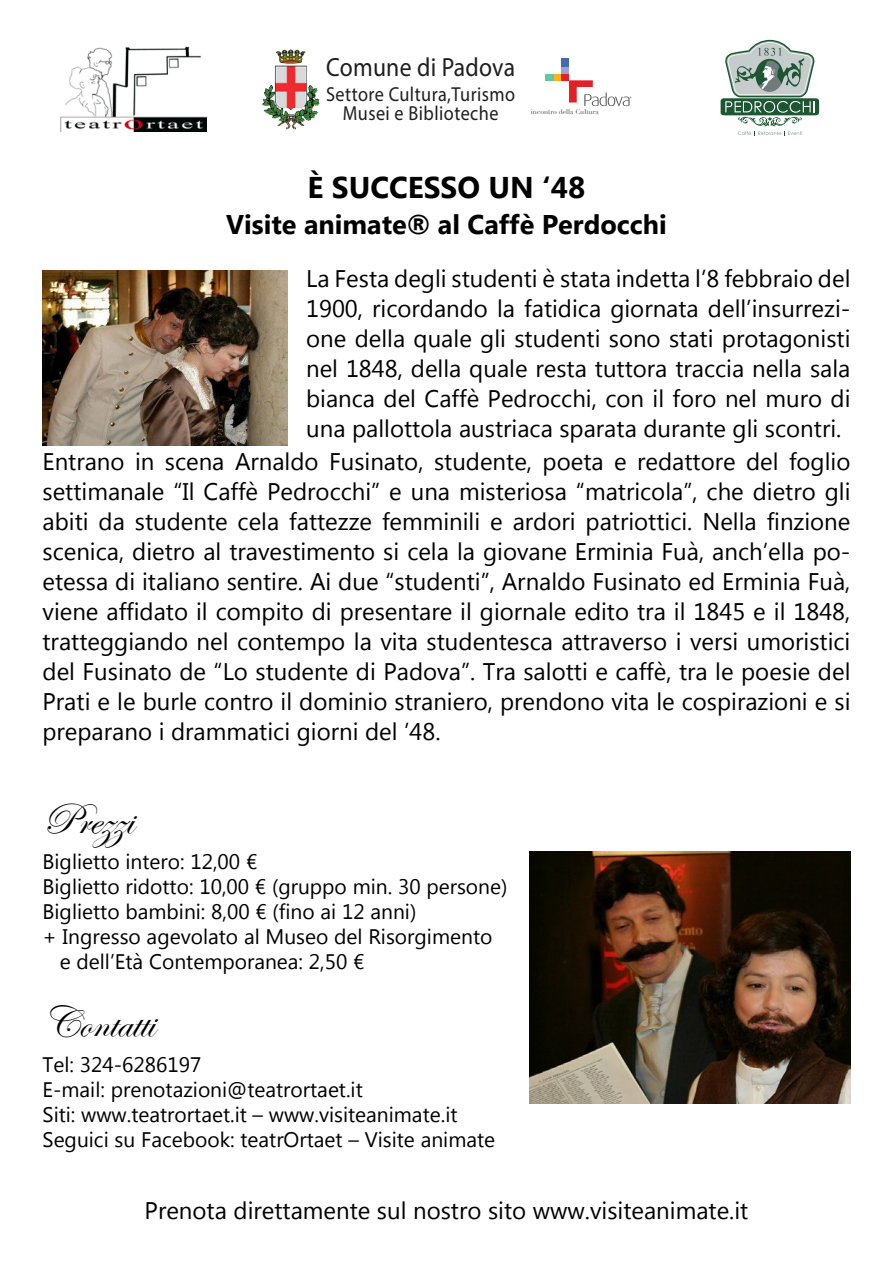
<style>
.page{position:relative;width:893px;height:1263px;background:#fff}
.page>*{position:absolute;margin:0;border:0;box-sizing:border-box;transform-origin:0 0}
.t1{font:45px "Edwardian Script ITC";color:#000}
.t2{font:700 30px "Microsoft New Tai Lue";color:#000}
.t3{font:700 27px "Microsoft New Tai Lue";color:#000}
.t4{font:26.25px "Myriad Pro";letter-spacing:.01em;color:#1e1e1e;scale:.9 1}
.t5{font:24px/30px "Microsoft New Tai Lue";color:#000;text-align:justify}
.t6{font:21px/25.2px "Microsoft New Tai Lue";color:#000}
.t7{font:20.25px/19.2px "Myriad Pro";letter-spacing:.025em;color:#1e1e1e;text-align:center;scale:.9 1}
.t8{font:6.75px "Didot";color:#4d4d4f}
</style>
<div class="page">
<img style="left:61px;top:46px;width:146px;height:85px">
<svg style="left:721px;top:40px;width:98px;height:96px"></svg>
<img style="left:276px;top:49px;width:29px;height:15px">
<div style="left:561px;top:67px;width:8px;height:7px;background:#9ca2d2"></div>
<div style="left:545px;top:74px;width:9px;height:6px;background:#64c4ab"></div>
<div style="left:554px;top:74px;width:7px;height:6px;background:#fcb515"></div>
<div style="left:561px;top:74px;width:8px;height:6px;background:#e31f27"></div>
<div style="left:561px;top:58px;width:8px;height:9px;background:#4469b2"></div>
<svg style="left:569px;top:80px;width:62px;height:26px"></svg>
<img style="left:529px;top:851px;width:321px;height:252px">
<img style="left:43px;top:270px;width:244px;height:176px">
<p class="t4" style="left:326px;top:51px;width:212px">Comune di Padova</p>
<p class="t7" style="left:326px;top:84px;width:212px">Settore Cultura,Turismo<br>Musei e Biblioteche</p>
<p class="t8" style="left:531px;top:108px;width:69px">incontro della Cultura</p>
<p class="t2" style="left:308px;top:171px;width:279px">è SUCCESSO UN ‘48</p>
<p class="t3" style="left:226px;top:209px;width:442px">Visite animate® al Caffè Perdocchi</p>
<p class="t5" style="left:306px;top:266px;width:546px">La Festa degli studenti è stata indetta l’8 febbraio del 1900, ricordando la fatidica giornata dell’insurrezi&shy;one della quale gli studenti sono stati protagonisti nel 1848, della quale resta tuttora traccia nella sala bianca del Caffè Pedrocchi, con il foro nel muro di una pallottola austriaca sparata durante gli scontri.</p>
<p class="t5" style="left:43px;top:449px;width:809px">Entrano in scena Arnaldo Fusinato, studente, poeta e redattore del foglio settimanale “Il Caffè Pedrocchi” e una misteriosa “matricola”, che dietro gli abiti da studente cela fattezze femminili e ardori patriottici. Nella finzione scenica, dietro al travestimento si cela la giovane Erminia Fuà, anch’ella po&shy;etessa di italiano sentire. Ai due “studenti”, Arnaldo Fusinato ed Erminia Fuà, viene affidato il compito di presentare il giornale edito tra il 1845 e il 1848, tratteggiando nel contempo la vita studentesca attraverso i versi umoristici del Fusinato de “Lo studente di Padova”. Tra salotti e caffè, tra le poesie del Prati e le burle contro il dominio straniero, prendono vita le cospirazioni e si preparano i drammatici giorni del ’48.</p>
<h1 class="t1" style="left:43px;top:794px;width:92px">Prezzi</h1>
<p class="t6" style="left:43px;top:850px;width:216px">Biglietto intero: 12,00 €</p>
<p class="t6" style="left:43px;top:875px;width:466px">Biglietto ridotto: 10,00 € (gruppo min. 30 persone)</p>
<p class="t6" style="left:43px;top:901px;width:375px">Biglietto bambini: 8,00 € (fino ai 12 anni)</p>
<p class="t6" style="left:43px;top:926px;width:451px">+ Ingresso agevolato al Museo del Risorgimento</p>
<p class="t6" style="left:60px;top:951px;width:306px">e dell’Età Contemporanea: 2,50 €</p>
<h1 class="t1" style="left:43px;top:997px;width:113px">Contatti</h1>
<p class="t6" style="left:43px;top:1053px;width:454px">Tel: 324-6286197<br>E-mail: prenotazioni@teatrortaet.it<br>Siti: www.teatrortaet.it – www.visiteanimate.it Seguici su Facebook: teatrOrtaet – Visite animate</p>
<p class="t5" style="left:145px;top:1198px;width:605px">Prenota direttamente sul nostro sito www.visiteanimate.it</p>
</div>
